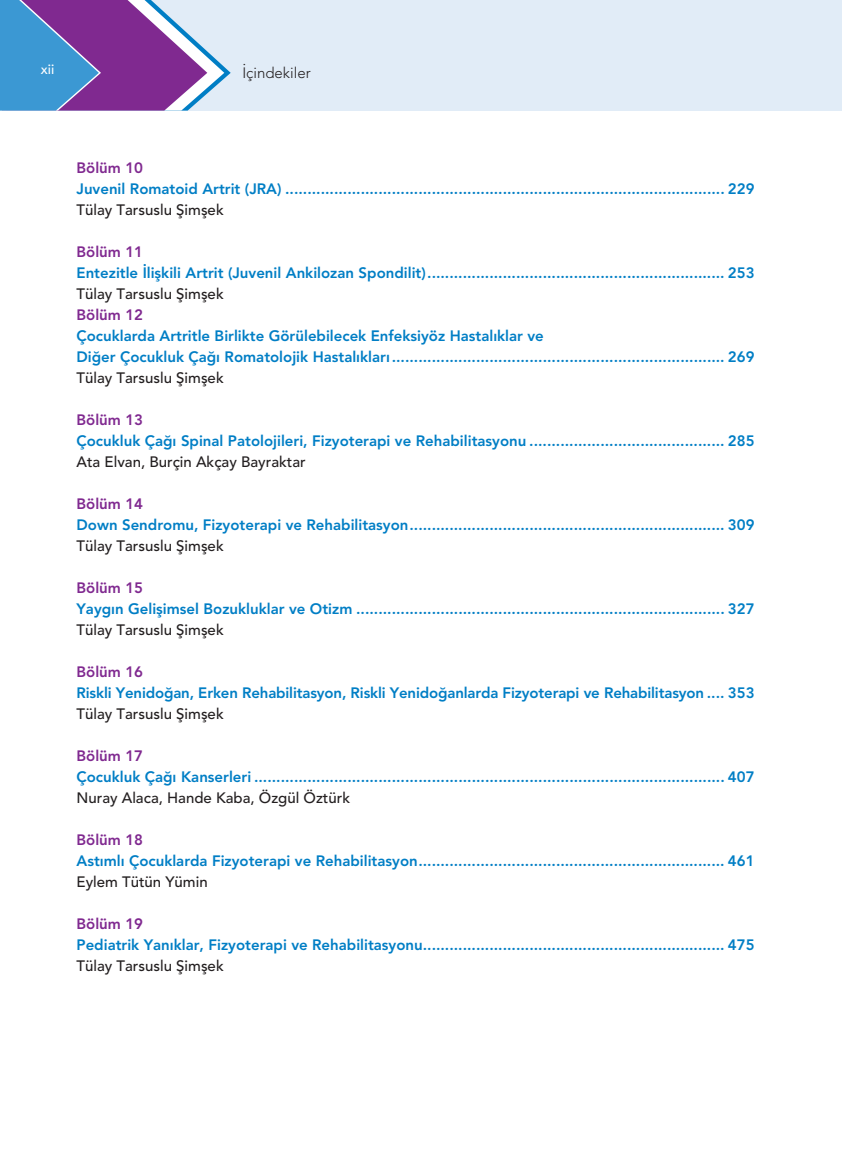
<style>
.page{position:relative;width:842px;height:1174px;background:#fff}
.page>*{position:absolute;margin:0;border:0;box-sizing:border-box;transform-origin:0 0}
.ALT_BASLIK{font:800 15px/21px "Avenir";color:#007ec5}
.t1{font:500 15px "Avenir";color:#231f20}
.BASLIK{font:800 15px "Avenir";color:#802990}
.t2{font:300 15px "Avenir";color:#231f20}
.t3{font:500 13.5px "Avenir";color:#fff}
</style>
<div class="page">
<div style="left:0;top:0;width:842px;height:111px;background:#e1ecf7"></div>
<svg style="left:0;top:0;width:231px;height:111px"></svg>
<p class="t3" style="left:41px;top:61px;width:15px">xii</p>
<p class="t2" style="left:242px;top:64px;width:70px">İçindekiler</p>
<p class="BASLIK" style="left:77px;top:159px;width:68px">Bölüm 10</p>
<p class="ALT_BASLIK" style="left:77px;top:178px;width:679px">Juvenil Romatoid Artrit (JRA) ................................................................................................... 229</p>
<p class="t1" style="left:77px;top:201px;width:149px">Tülay Tarsuslu Şimşek</p>
<p class="BASLIK" style="left:77px;top:243px;width:68px">Bölüm 11</p>
<p class="ALT_BASLIK" style="left:77px;top:262px;width:679px">Entezitle İlişkili Artrit (Juvenil Ankilozan Spondilit)................................................................... 253</p>
<p class="t1" style="left:77px;top:285px;width:149px">Tülay Tarsuslu Şimşek</p>
<p class="BASLIK" style="left:77px;top:306px;width:68px">Bölüm 12</p>
<p class="ALT_BASLIK" style="left:77px;top:325px;width:679px">Çocuklarda Artritle Birlikte Görülebilecek Enfeksiyöz Hastalıklar ve<br>Diğer Çocukluk Çağı Romatolojik Hastalıkları........................................................................... 269</p>
<p class="t1" style="left:77px;top:369px;width:149px">Tülay Tarsuslu Şimşek</p>
<p class="BASLIK" style="left:77px;top:411px;width:68px">Bölüm 13</p>
<p class="ALT_BASLIK" style="left:77px;top:430px;width:679px">Çocukluk Çağı Spinal Patolojileri, Fizyoterapi ve Rehabilitasyonu ............................................ 285</p>
<p class="t1" style="left:77px;top:453px;width:231px">Ata Elvan, Burçin Akçay Bayraktar</p>
<p class="BASLIK" style="left:77px;top:495px;width:68px">Bölüm 14</p>
<p class="ALT_BASLIK" style="left:77px;top:514px;width:679px">Down Sendromu, Fizyoterapi ve Rehabilitasyon....................................................................... 309</p>
<p class="t1" style="left:77px;top:537px;width:149px">Tülay Tarsuslu Şimşek</p>
<p class="BASLIK" style="left:77px;top:579px;width:68px">Bölüm 15</p>
<p class="ALT_BASLIK" style="left:77px;top:598px;width:679px">Yaygın Gelişimsel Bozukluklar ve Otizm ................................................................................... 327</p>
<p class="t1" style="left:77px;top:621px;width:149px">Tülay Tarsuslu Şimşek</p>
<p class="BASLIK" style="left:77px;top:663px;width:68px">Bölüm 16</p>
<p class="ALT_BASLIK" style="left:77px;top:682px;width:679px">Riskli Yenidoğan, Erken Rehabilitasyon, Riskli Yenidoğanlarda Fizyoterapi ve Rehabilitasyon .... 353</p>
<p class="t1" style="left:77px;top:705px;width:149px">Tülay Tarsuslu Şimşek</p>
<p class="BASLIK" style="left:77px;top:747px;width:68px">Bölüm 17</p>
<p class="ALT_BASLIK" style="left:77px;top:766px;width:679px">Çocukluk Çağı Kanserleri .......................................................................................................... 407</p>
<p class="t1" style="left:77px;top:789px;width:275px">Nuray Alaca, Hande Kaba, Özgül Öztürk</p>
<p class="BASLIK" style="left:77px;top:831px;width:68px">Bölüm 18</p>
<p class="ALT_BASLIK" style="left:77px;top:850px;width:679px">Astımlı Çocuklarda Fizyoterapi ve Rehabilitasyon..................................................................... 461</p>
<p class="t1" style="left:77px;top:873px;width:133px">Eylem Tütün Yümin</p>
<p class="BASLIK" style="left:77px;top:915px;width:68px">Bölüm 19</p>
<p class="ALT_BASLIK" style="left:77px;top:934px;width:679px">Pediatrik Yanıklar, Fizyoterapi ve Rehabilitasyonu.................................................................... 475</p>
<p class="t1" style="left:77px;top:957px;width:149px">Tülay Tarsuslu Şimşek</p>
</div>
